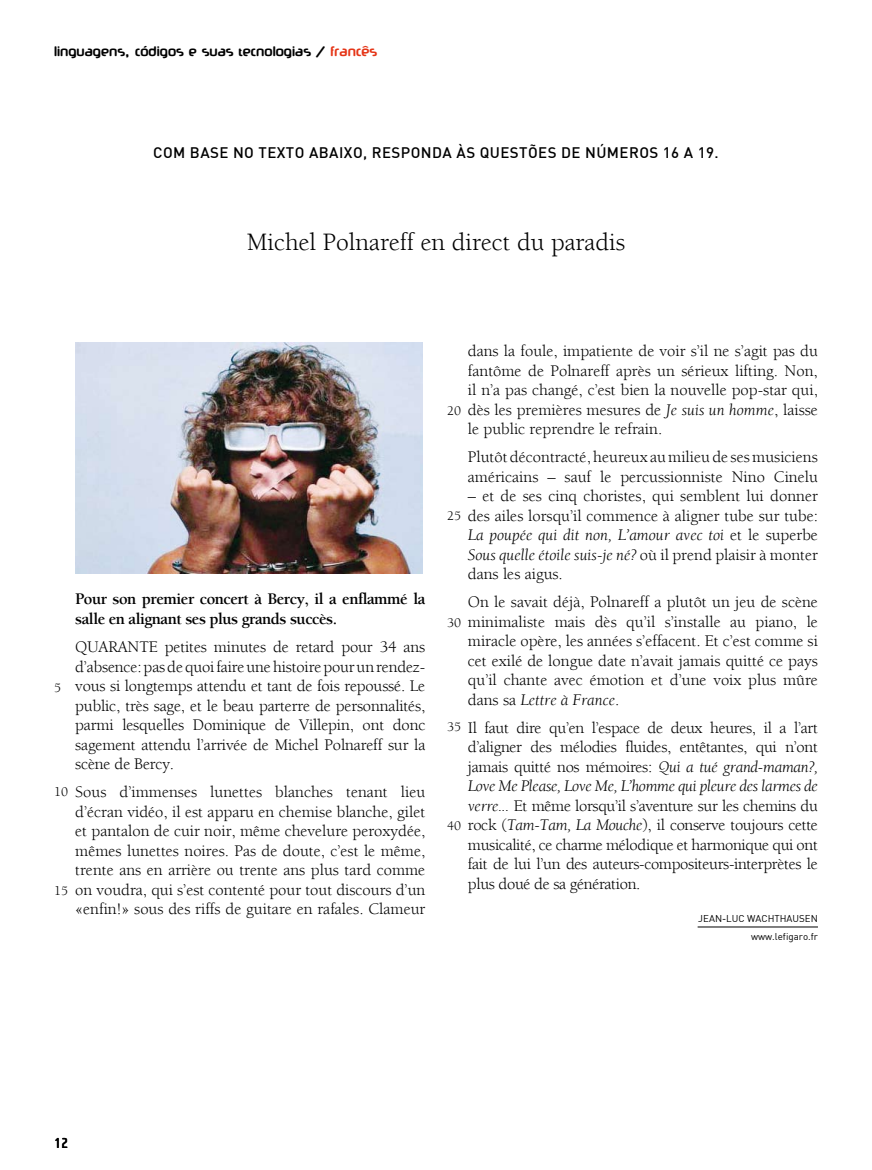
<style>
.page{position:relative;width:872px;height:1170px;background:#fff}
.page>*{position:absolute;margin:0;border:0;box-sizing:border-box;transform-origin:0 0}
.t1{font:25.5px "Berkeley";color:#000}
.t2{font:16.5px/19.5px "Berkeley";color:#000;text-align:justify}
.t3{font:700 16.5px/19.5px "Berkeley";letter-spacing:-.03em;color:#000}
.t4{font:500 15px "DIN";letter-spacing:.03em;color:#000}
.t5{font:700 15px "Cholla Sans";color:#000}
.t6{font:13.5px "Berkeley";color:#000}
.t7{font:700 12px "Ecto Plasm";color:#000}
.t8{font:9.75px "DIN";color:#000}
.s1{color:#e53517}
.s2{font-style:italic}
</style>
<div class="page">
<img style="left:75px;top:342px;width:347px;height:231px">
<hr style="left:697px;top:926px;width:121px;height:1px;background:#000">
<p class="t7" style="left:54px;top:43px;width:325px">linguagens, códigos e suas tecnologias / <span class="s1">francês</span></p>
<p class="t4" style="left:153px;top:142px;width:567px">COM BASE NO TEXTO ABAIXO, RESPONDA ÀS QUESTÕES DE NÚMEROS 16 A 19.</p>
<h1 class="t1" style="left:247px;top:229px;width:380px">Michel Polnareff en direct du paradis</h1>
<p class="t3" style="left:75px;top:589px;width:351px">Pour son premier concert à Bercy, il a enflammé la salle en alignant ses plus grands succès.</p>
<p class="t2" style="left:75px;top:637px;width:351px">QUARANTE petites minutes de retard pour 34 ans d’absence: pas de quoi faire une histoire pour un rendez&shy;vous si longtemps attendu et tant de fois repoussé. Le public, très sage, et le beau parterre de personnalités, parmi lesquelles Dominique de Villepin, ont donc sagement attendu l’arrivée de Michel Polnareff sur la scène de Bercy.</p>
<p class="t2" style="left:75px;top:782px;width:351px">Sous d’immenses lunettes blanches tenant lieu d’écran vidéo, il est apparu en chemise blanche, gilet et pantalon de cuir noir, même chevelure peroxydée, mêmes lunettes noires. Pas de doute, c’est le même, trente ans en arrière ou trente ans plus tard comme on voudra, qui s’est contenté pour tout discours d’un «enfin!» sous des riffs de guitare en rafales. Clameur</p>
<p class="t6" style="left:54px;top:680px;width:9px">5</p>
<p class="t6" style="left:54px;top:784px;width:16px">10</p>
<p class="t6" style="left:54px;top:883px;width:16px">15</p>
<p class="t2" style="left:468px;top:341px;width:351px">dans la foule, impatiente de voir s’il ne s’agit pas du fantôme de Polnareff après un sérieux lifting. Non, il n’a pas changé, c’est bien la nouvelle pop-star qui, dès les premières mesures de <span class="s2">Je suis un homme</span>, laisse le public reprendre le refrain.</p>
<p class="t2" style="left:468px;top:447px;width:351px">Plutôt décontracté, heureux au milieu de ses musiciens américains – sauf le percussionniste Nino Cinelu</p>
<p class="t2" style="left:468px;top:486px;width:351px">– et de ses cinq choristes, qui semblent lui donner des ailes lorsqu’il commence à aligner tube sur tube:<br><span class="s2">La poupée qui dit non, L’amour avec toi</span> et le superbe <span class="s2">Sous quelle étoile suis-je né?</span> où il prend plaisir à monter dans les aigus.</p>
<p class="t2" style="left:468px;top:592px;width:351px">On le savait déjà, Polnareff a plutôt un jeu de scène minimaliste mais dès qu’il s’installe au piano, le miracle opère, les années s’effacent. Et c’est comme si cet exilé de longue date n’avait jamais quitté ce pays qu’il chante avec émotion et d’une voix plus mûre dans sa <span class="s2">Lettre à France</span>.</p>
<p class="t2" style="left:468px;top:718px;width:351px">Il faut dire qu’en l’espace de deux heures, il a l’art d’aligner des mélodies fluides, entêtantes, qui n’ont jamais quitté nos mémoires: <span class="s2">Qui a tué grand-maman?, Love Me Please, Love Me, L’homme qui pleure des larmes de verre...</span> Et même lorsqu’il s’aventure sur les chemins du rock (<span class="s2">Tam-Tam, La Mouche</span>), il conserve toujours cette musicalité, ce charme mélodique et harmonique qui ont fait de lui l’un des auteurs-compositeurs-interprètes le plus doué de sa génération.</p>
<p class="t6" style="left:447px;top:403px;width:16px">20</p>
<p class="t6" style="left:447px;top:508px;width:16px">25</p>
<p class="t6" style="left:447px;top:615px;width:16px">30</p>
<p class="t6" style="left:447px;top:720px;width:16px">35</p>
<p class="t6" style="left:447px;top:818px;width:16px">40</p>
<p class="t8" style="left:698px;top:912px;width:121px">JEAN-LUC WACHTHAUSEN</p>
<p class="t8" style="left:751px;top:930px;width:68px">WWW.LEFIGARO.FR</p>
<p class="t5" style="left:54px;top:1134px;width:16px">12</p>
</div>
